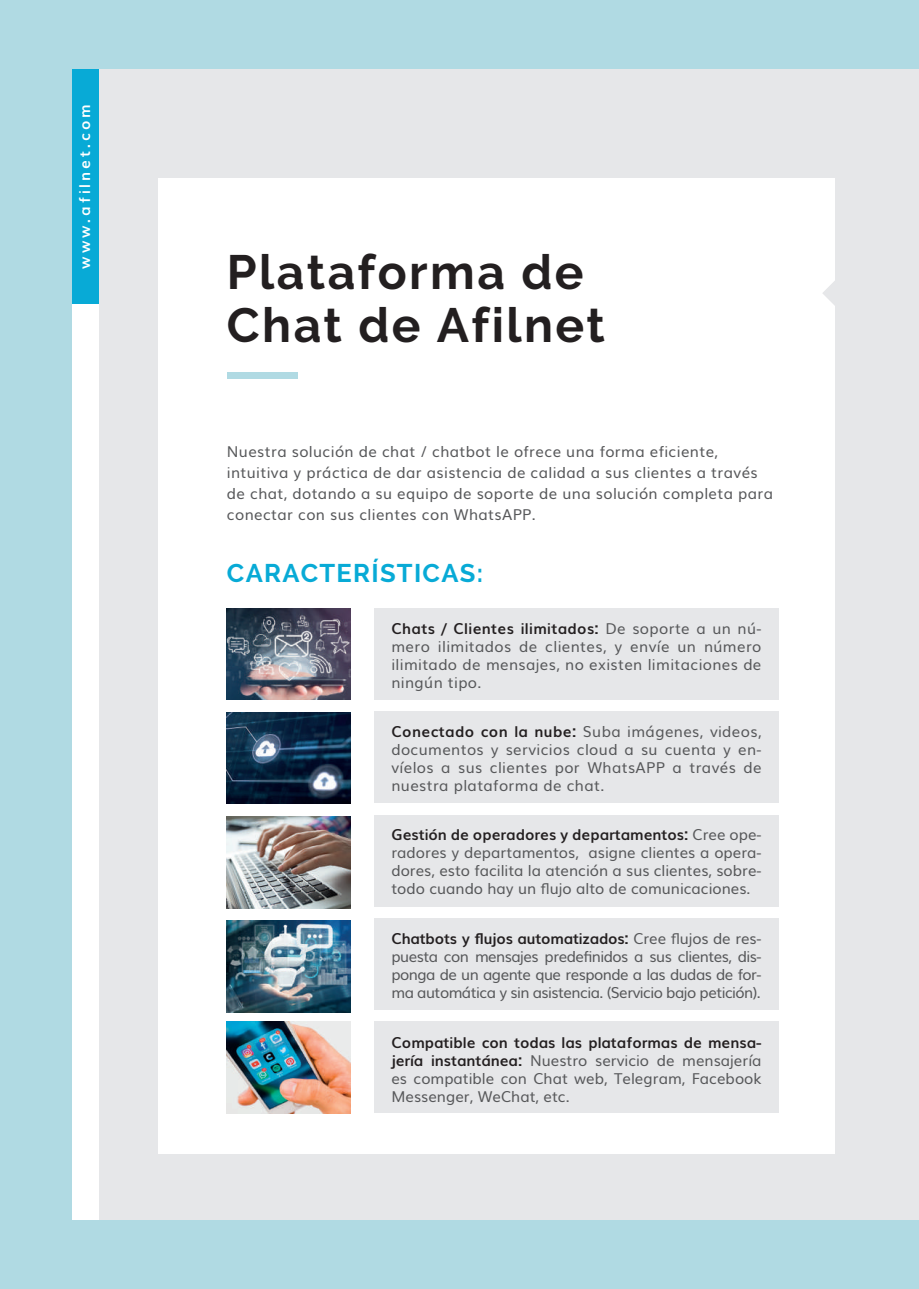
<style>
.page{position:relative;width:919px;height:1289px;background:#fff}
.page>*{position:absolute;margin:0;border:0;box-sizing:border-box;transform-origin:0 0}
.t1{font:700 48px/52.5px "Raleway";letter-spacing:.05em;color:#231f20}
.t2{font:700 25.5px "Raleway";letter-spacing:.05em;color:#08aad6}
.t3{font:15px/18px "Muli";letter-spacing:.025em;color:#57585a;text-align:justify}
.t4{font:700 15px "Muli";letter-spacing:.2em;color:#fff}
.s1{font-weight:700;color:#231f20}
</style>
<div class="page">
<div style="left:0;top:0;width:918px;height:1288px;background:#b0dae3"></div>
<div style="left:99px;top:69px;width:819px;height:1150px;background:#e6e7e9"></div>
<div style="left:72px;top:69px;width:27px;height:1150px;background:#fff"></div>
<div style="left:72px;top:69px;width:26px;height:235px;background:#08aad6"></div>
<div style="left:158px;top:179px;width:676px;height:975px;background:#fff"></div>
<svg style="left:822px;top:273px;width:13px;height:40px"></svg>
<div style="left:227px;top:372px;width:70px;height:6px;background:#b0dae3"></div>
<img style="left:227px;top:608px;width:123px;height:91px">
<img style="left:227px;top:712px;width:123px;height:92px">
<img style="left:227px;top:816px;width:123px;height:92px">
<img style="left:227px;top:920px;width:123px;height:92px">
<img style="left:227px;top:1021px;width:123px;height:92px">
<div style="left:374px;top:608px;width:404px;height:91px;background:#e6e7e9"></div>
<div style="left:374px;top:711px;width:404px;height:92px;background:#e6e7e9"></div>
<div style="left:374px;top:815px;width:404px;height:91px;background:#e6e7e9"></div>
<div style="left:374px;top:918px;width:404px;height:91px;background:#e6e7e9"></div>
<div style="left:374px;top:1021px;width:404px;height:92px;background:#e6e7e9"></div>
<p class="t4" style="left:72px;top:269px;width:166px;rotate:-90deg">www.afilnet.com</p>
<h1 class="t1" style="left:227px;top:246px;width:379px">Plataforma de<br>Chat de Afilnet</h1>
<p class="t3" style="left:227px;top:440px;width:547px;line-height:21px;text-align:left">Nuestra solución de chat / chatbot le ofrece una forma eficiente, intuitiva y práctica de dar asistencia de calidad a sus clientes a través de chat, dotando a su equipo de soporte de una solución completa para conectar con sus clientes con WhatsAPP.</p>
<h2 class="t2" style="left:227px;top:559px;width:257px">CARACTERÍSTICAS:</h2>
<p class="t3" style="left:391px;top:618px;width:371px"><span class="s1">Chats / Clientes ilimitados:</span> De soporte a un nú&shy;mero ilimitados de clientes, y envíe un número ilimitado de mensajes, no existen limitaciones de ningún tipo.</p>
<p class="t3" style="left:391px;top:721px;width:371px"><span class="s1">Conectado con la nube:</span> Suba imágenes, videos, documentos y servicios cloud a su cuenta y en&shy;víelos a sus clientes por WhatsAPP a través de nuestra plataforma de chat.</p>
<p class="t3" style="left:391px;top:824px;width:371px"><span class="s1">Gestión de operadores y departamentos:</span> Cree ope&shy;radores y departamentos, asigne clientes a opera&shy;dores, esto facilita la atención a sus clientes, sobre&shy;todo cuando hay un flujo alto de comunicaciones.</p>
<p class="t3" style="left:391px;top:928px;width:371px"><span class="s1">Chatbots y flujos automatizados:</span> Cree flujos de res&shy;puesta con mensajes predefinidos a sus clientes, dis&shy;ponga de un agente que responde a las dudas de for&shy;ma automática y sin asistencia. (Servicio bajo petición).</p>
<p class="t3" style="left:391px;top:1032px;width:371px"><span class="s1">Compatible con todas las plataformas de mensa&shy;jería instantánea:</span> Nuestro servicio de mensajería es compatible con Chat web, Telegram, Facebook Messenger, WeChat, etc.</p>
</div>
